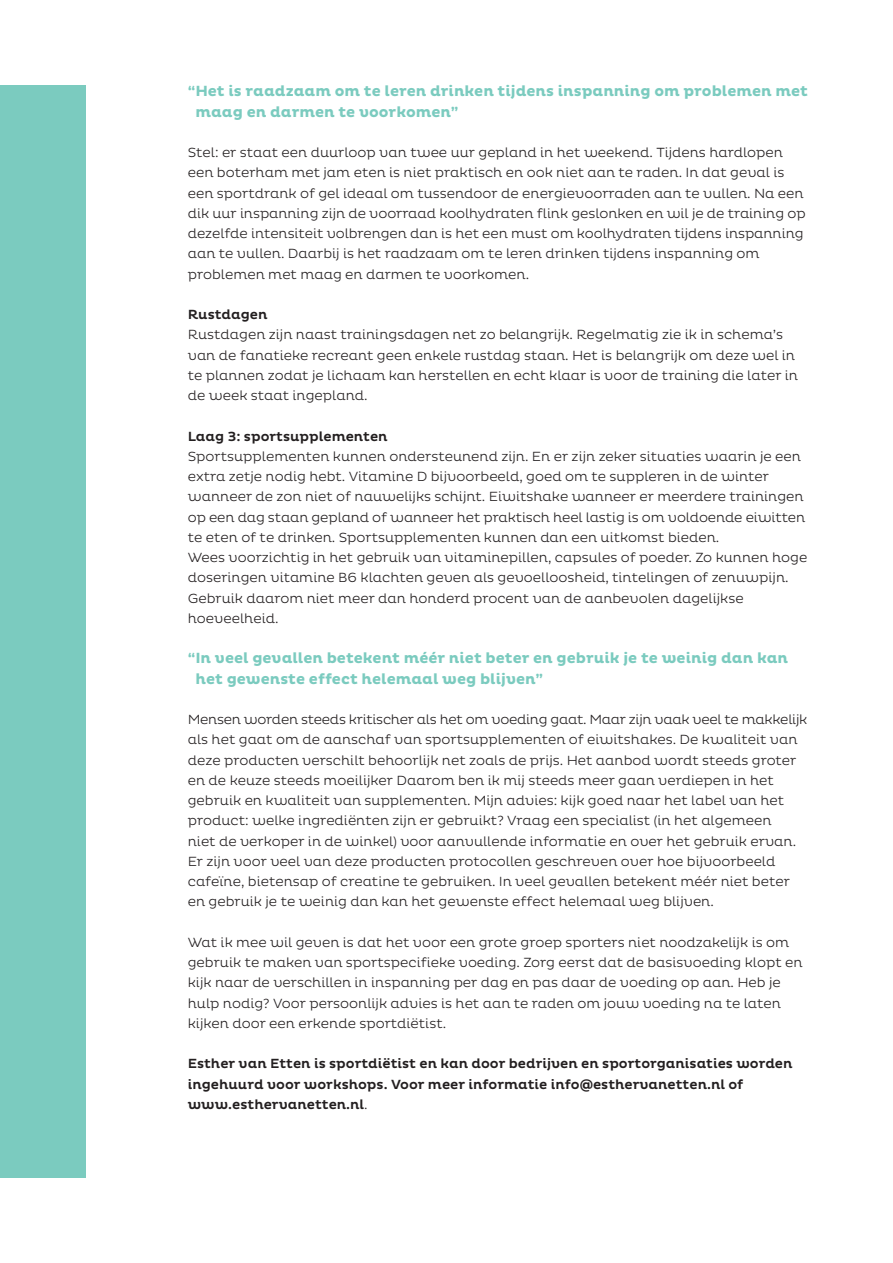
<style>
.page{position:relative;width:893px;height:1263px;background:#fff}
.page>*{position:absolute;margin:0;border:0;box-sizing:border-box;transform-origin:0 0}
.t1{font:700 15px/20.2px "Pluto";color:#7bcbbf}
.t2{font:300 13.5px/20.2px "Pluto";color:#231f20}
.t3{font:500 13.5px/20.2px "Pluto";color:#231f20}
.s1{font-weight:300}
</style>
<div class="page">
<div style="left:0;top:85px;width:85px;height:1093px;background:#7bcbbf"></div>
<p class="t1" style="left:195px;top:82px;width:614px;text-indent:-8px">“Het is raadzaam om te leren drinken tijdens inspanning om problemen met maag en darmen te voorkomen”</p>
<p class="t2" style="left:188px;top:142px;width:619px">Stel: er staat een duurloop van twee uur gepland in het weekend. Tijdens hardlopen een boterham met jam eten is niet praktisch en ook niet aan te raden. In dat geval is een sportdrank of gel ideaal om tussendoor de energievoorraden aan te vullen. Na een dik uur inspanning zijn de voorraad koolhydraten flink geslonken en wil je de training op dezelfde intensiteit volbrengen dan is het een must om koolhydraten tijdens inspanning aan te vullen. Daarbij is het raadzaam om te leren drinken tijdens inspanning om problemen met maag en darmen te voorkomen.</p>
<p class="t3" style="left:188px;top:305px;width:81px">Rustdagen</p>
<p class="t2" style="left:188px;top:325px;width:612px">Rustdagen zijn naast trainingsdagen net zo belangrijk. Regelmatig zie ik in schema’s van de fanatieke recreant geen enkele rustdag staan. Het is belangrijk om deze wel in te plannen zodat je lichaam kan herstellen en echt klaar is voor de training die later in de week staat ingepland.</p>
<p class="t3" style="left:188px;top:426px;width:201px">Laag 3: sportsupplementen</p>
<p class="t2" style="left:188px;top:446px;width:621px">Sportsupplementen kunnen ondersteunend zijn. En er zijn zeker situaties waarin je een extra zetje nodig hebt. Vitamine D bijvoorbeeld, goed om te suppleren in de winter wanneer de zon niet of nauwelijks schijnt. Eiwitshake wanneer er meerdere trainingen op een dag staan gepland of wanneer het praktisch heel lastig is om voldoende eiwitten te eten of te drinken. Sportsupplementen kunnen dan een uitkomst bieden.<br>Wees voorzichtig in het gebruik van vitaminepillen, capsules of poeder. Zo kunnen hoge doseringen vitamine B6 klachten geven als gevoelloosheid, tintelingen of zenuwpijn.<br>Gebruik daarom niet meer dan honderd procent van de aanbevolen dagelijkse hoeveelheid.</p>
<p class="t1" style="left:195px;top:649px;width:594px;text-indent:-8px">“In veel gevallen betekent méér niet beter en gebruik je te weinig dan kan het gewenste effect helemaal weg blijven”</p>
<p class="t2" style="left:188px;top:709px;width:621px">Mensen worden steeds kritischer als het om voeding gaat. Maar zijn vaak veel te makkelijk als het gaat om de aanschaf van sportsupplementen of eiwitshakes. De kwaliteit van deze producten verschilt behoorlijk net zoals de prijs. Het aanbod wordt steeds groter en de keuze steeds moeilijker Daarom ben ik mij steeds meer gaan verdiepen in het gebruik en kwaliteit van supplementen. Mijn advies: kijk goed naar het label van het product: welke ingrediënten zijn er gebruikt? Vraag een specialist (in het algemeen<br>niet de verkoper in de winkel) voor aanvullende informatie en over het gebruik ervan.<br>Er zijn voor veel van deze producten protocollen geschreven over hoe bijvoorbeeld cafeïne, bietensap of creatine te gebruiken. In veel gevallen betekent méér niet beter en gebruik je te weinig dan kan het gewenste effect helemaal weg blijven.</p>
<p class="t2" style="left:188px;top:932px;width:616px">Wat ik mee wil geven is dat het voor een grote groep sporters niet noodzakelijk is om gebruik te maken van sportspecifieke voeding. Zorg eerst dat de basisvoeding klopt en kijk naar de verschillen in inspanning per dag en pas daar de voeding op aan. Heb je hulp nodig? Voor persoonlijk advies is het aan te raden om jouw voeding na te laten kijken door een erkende sportdiëtist.</p>
<p class="t3" style="left:188px;top:1054px;width:606px">Esther van Etten is sportdiëtist en kan door bedrijven en sportorganisaties worden ingehuurd voor workshops. Voor meer informatie info@esthervanetten.nl of www.esthervanetten.nl<span class="s1">.</span></p>
</div>
